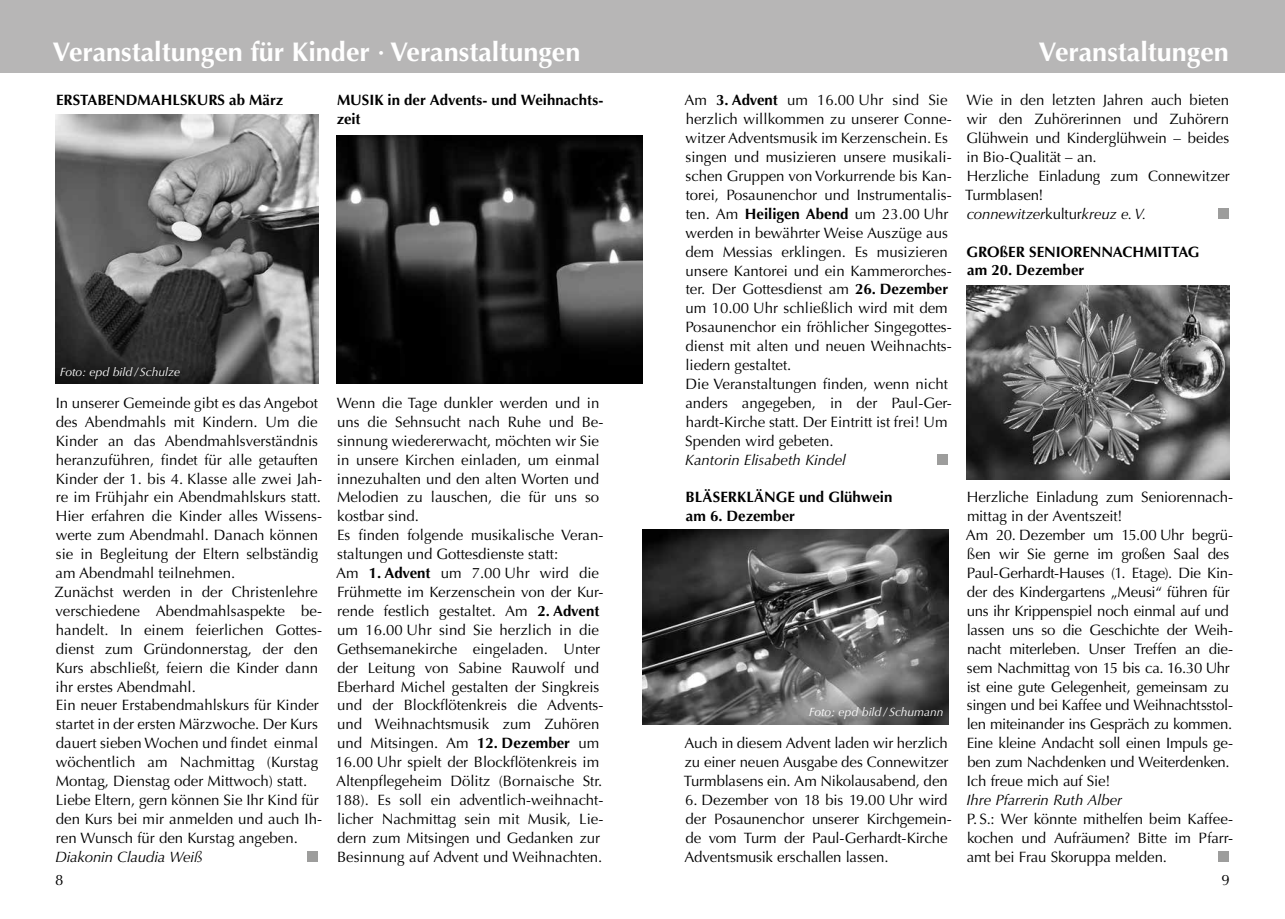
<style>
.page{position:relative;width:1285px;height:919px;background:#fff}
.page>*{position:absolute;margin:0;border:0;box-sizing:border-box;transform-origin:0 0}
.t1{font:700 27px "Optima";color:#fff}
.t2{font:15px/18.9px "Optima";color:#000}
.t3{font:15px/18.9px "Optima";letter-spacing:-.02em;color:#000}
.t4{font:700 15px/18.9px "Optima";color:#000}
.t5{font:italic 15px "Optima";letter-spacing:-.005em;color:#000}
.t6{font:italic 12px "Optima";color:#fff}
.s1{font-weight:700}
.s2{font-style:italic}
</style>
<div class="page">
<div style="left:0;top:0;width:1284px;height:72px;background:#b7b6b6"></div>
<div style="left:937px;top:454px;width:10px;height:10px;background:#9d9d9c"></div>
<div style="left:1218px;top:208px;width:10px;height:11px;background:#9d9d9c"></div>
<div style="left:1218px;top:851px;width:10px;height:10px;background:#9d9d9c"></div>
<div style="left:307px;top:851px;width:11px;height:10px;background:#9d9d9c"></div>
<img style="left:336px;top:135px;width:306px;height:249px">
<img style="left:55px;top:115px;width:263px;height:269px">
<img style="left:642px;top:529px;width:306px;height:195px">
<img style="left:966px;top:286px;width:263px;height:193px">
<h1 class="t1" style="left:52px;top:36px;width:529px">Veranstaltungen für Kinder · Veranstaltungen</h1>
<p class="t4" style="left:56px;top:91px;width:229px">ERSTABENDMAHLSKURS ab März</p>
<p class="t4" style="left:336px;top:91px;width:268px">MUSIK in der Advents- und Weihnachts&shy;zeit</p>
<p class="t6" style="left:60px;top:365px;width:122px">Foto: epd bild/Schulze</p>
<p class="t2" style="left:55px;top:393px;width:269px">In unserer Gemeinde gibt es das Angebot des Abendmahls mit Kindern. Um die Kinder an das Abendmahlsverständnis heranzuführen, findet für alle getauften Kinder der 1. bis 4. Klasse alle zwei Jah&shy;re im Frühjahr ein Abendmahlskurs statt.<br>Hier erfahren die Kinder alles Wissens&shy;werte zum Abendmahl. Danach können sie in Begleitung der Eltern selbständig am Abendmahl teilnehmen.<br>Zunächst werden in der Christenlehre verschiedene Abendmahlsaspekte be&shy;handelt. In einem feierlichen Gottes&shy;dienst zum Gründonnerstag, der den Kurs abschließt, feiern die Kinder dann ihr erstes Abendmahl.<br>Ein neuer Erstabendmahlskurs für Kinder startet in der ersten Märzwoche. Der Kurs dauert sieben Wochen und findet einmal wöchentlich am Nachmittag (Kurstag Montag, Dienstag oder Mittwoch) statt.<br>Liebe Eltern, gern können Sie Ihr Kind für den Kurs bei mir anmelden und auch Ih&shy;ren Wunsch für den Kurstag angeben.</p>
<p class="t5" style="left:55px;top:847px;width:149px">Diakonin Claudia Weiß</p>
<p class="t2" style="left:335px;top:393px;width:269px">Wenn die Tage dunkler werden und in uns die Sehnsucht nach Ruhe und Be&shy;sinnung wiedererwacht, möchten wir Sie in unsere Kirchen einladen, um einmal innezuhalten und den alten Worten und Melodien zu lauschen, die für uns so kostbar sind.<br>Es finden folgende musikalische Veran&shy;staltungen und Gottesdienste statt:<br>Am <span class="s1">1. Advent</span> um 7.00 Uhr wird die Frühmette im Kerzenschein von der Kur&shy;rende festlich gestaltet. Am <span class="s1">2. Advent </span>um 16.00 Uhr sind Sie herzlich in die Gethsemanekirche eingeladen. Unter der Leitung von Sabine Rauwolf und Eberhard Michel gestalten der Singkreis und der Blockflötenkreis die Advents&shy;und Weihnachtsmusik zum Zuhören und Mitsingen. Am <span class="s1">12. Dezember</span> um 16.00 Uhr spielt der Blockflötenkreis im Altenpflegeheim Dölitz (Bornaische Str.<br>188). Es soll ein adventlich-weihnacht&shy;licher Nachmittag sein mit Musik, Lie&shy;dern zum Mitsingen und Gedanken zur Besinnung auf Advent und Weihnachten.</p>
<p class="t2" style="left:684px;top:91px;width:269px">Am <span class="s1">3. Advent</span> um 16.00 Uhr sind Sie herzlich willkommen zu unserer Conne&shy;witzer Adventsmusik im Kerzenschein. Es singen und musizieren unsere musikali&shy;schen Gruppen von Vorkurrende bis Kan&shy;torei, Posaunenchor und Instrumentalis&shy;ten. Am <span class="s1">Heiligen Abend</span> um 23.00 Uhr werden in bewährter Weise Auszüge aus dem Messias erklingen. Es musizieren unsere Kantorei und ein Kammerorches&shy;ter. Der Gottesdienst am <span class="s1">26. Dezember </span>um 10.00 Uhr schließlich wird mit dem Posaunenchor ein fröhlicher Singegottes&shy;dienst mit alten und neuen Weihnachts&shy;liedern gestaltet.<br>Die Veranstaltungen finden, wenn nicht anders angegeben, in der Paul-Ger&shy;hardt-Kirche statt. Der Eintritt ist frei! Um Spenden wird gebeten.</p>
<p class="t5" style="left:684px;top:450px;width:162px">Kantorin Elisabeth Kindel</p>
<p class="t4" style="left:685px;top:488px;width:208px">BLÄSERKLÄNGE und Glühwein am 6. Dezember</p>
<p class="t6" style="left:808px;top:705px;width:136px">Foto: epd bild/Schumann</p>
<p class="t2" style="left:683px;top:733px;width:266px;text-align:justify">Auch in diesem Advent laden wir herzlich zu einer neuen Ausgabe des Connewitzer Turmblasens ein. Am Nikolausabend, den</p>
<p class="t2" style="left:684px;top:790px;width:269px">6. Dezember von 18 bis 19.00 Uhr wird der Posaunenchor unserer Kirchgemein&shy;de vom Turm der Paul-Gerhardt-Kirche Adventsmusik erschallen lassen.</p>
<h1 class="t1" style="left:1038px;top:36px;width:192px">Veranstaltungen</h1>
<p class="t2" style="left:965px;top:91px;width:266px">Wie in den letzten Jahren auch bieten wir den Zuhörerinnen und Zuhörern<br>Glühwein und Kinderglühwein – beides in Bio-Qualität – an.<br>Herzliche Einladung zum Connewitzer<br>Turmblasen!<br><span class="s2">connewitzer</span>kultur<span class="s2">kreuz e.V.</span></p>
<p class="t4" style="left:966px;top:242px;width:234px">GROßER SENIORENNACHMITTAG am 20. Dezember</p>
<p class="t3" style="left:965px;top:488px;width:269px">Herzliche Einladung zum Seniorennach&shy;mittag in der Aventszeit!<br>Am 20. Dezember um 15.00 Uhr begrü&shy;ßen wir Sie gerne im großen Saal des Paul-Gerhardt-Hauses (1. Etage). Die Kin&shy;der des Kindergartens „Meusi“ führen für uns ihr Krippenspiel noch einmal auf und lassen uns so die Geschichte der Weih&shy;nacht miterleben. Unser Treffen an die&shy;sem Nachmittag von 15 bis ca. 16.30 Uhr ist eine gute Gelegenheit, gemeinsam zu singen und bei Kaffee und Weihnachtsstol&shy;len miteinander ins Gespräch zu kommen.<br>Eine kleine Andacht soll einen Impuls ge&shy;ben zum Nachdenken und Weiterdenken.<br>Ich freue mich auf Sie!</p>
<p class="t5" style="left:966px;top:791px;width:157px">Ihre Pfarrerin Ruth Alber</p>
<p class="t2" style="left:966px;top:809px;width:268px;text-align:justify">P.S.: Wer könnte mithelfen beim Kaffee&shy;kochen und Aufräumen? Bitte im Pfarr&shy;amt bei Frau Skoruppa melden.</p>
<p class="t2" style="left:55px;top:870px;width:10px">8</p>
<p class="t2" style="left:1220px;top:870px;width:10px">9</p>
</div>
